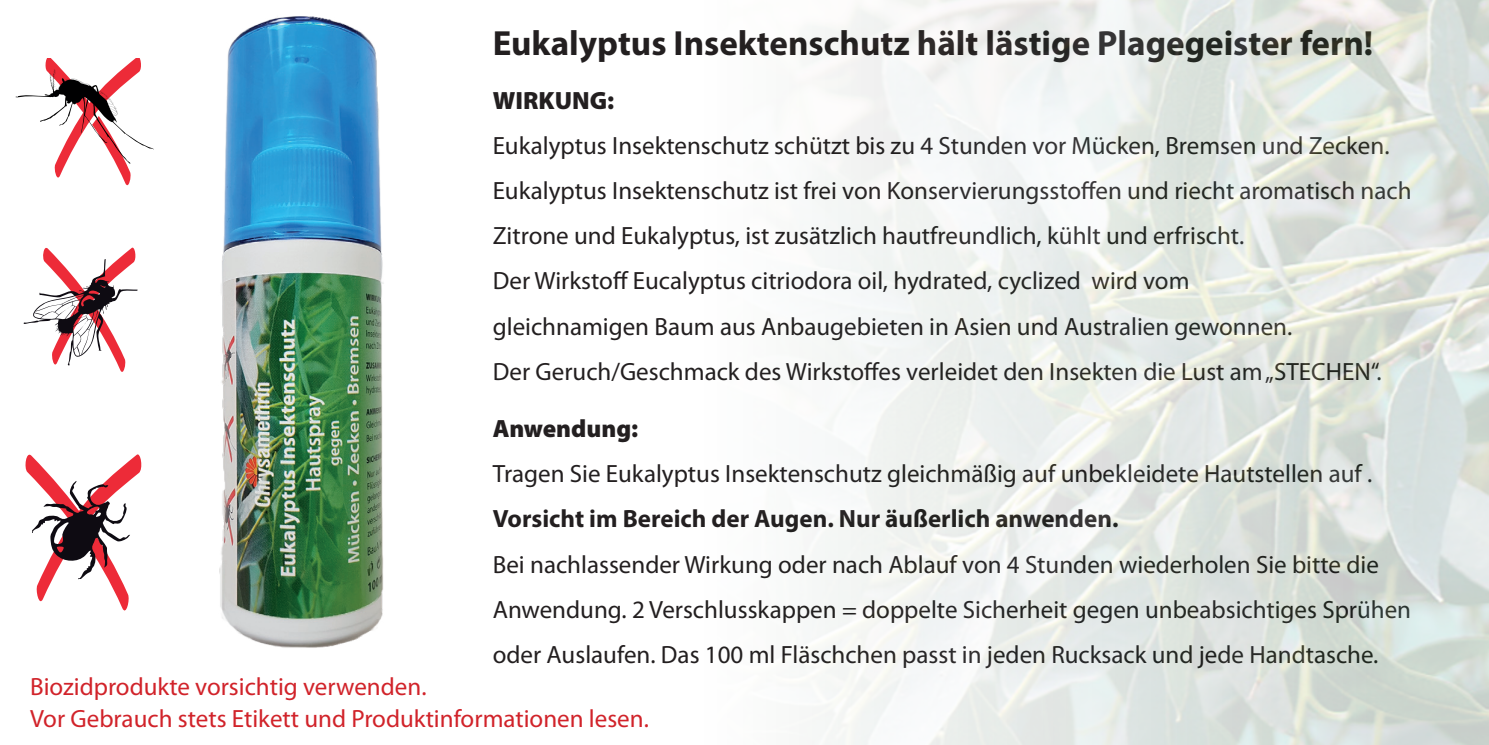
<style>
.page{position:relative;width:1489px;height:745px;background:#fff}
.page>*{position:absolute;margin:0;border:0;box-sizing:border-box;transform-origin:0 0}
.t1{font:700 35px "Myriad Pro";color:#231f20}
.t2{font:25px/45px "Myriad Pro";color:#231f20}
.t3{font:25px/32.5px "Myriad Pro";color:#d1232a}
.t4{font:700 25px "Myriad Pro";color:#231f20}
.t5{font:900 25px "Myriad Pro";color:#231f20}
</style>
<div class="page">
<img style="left:219px;top:16px;width:165px;height:632px">
<svg style="left:24px;top:247px;width:113px;height:125px"></svg>
<svg style="left:25px;top:454px;width:117px;height:157px"></svg>
<svg style="left:15px;top:58px;width:139px;height:128px"></svg>
<h1 class="t1" style="left:493px;top:20px;width:882px">Eukalyptus Insektenschutz hält lästige Plagegeister fern!</h1>
<p class="t5" style="left:493px;top:84px;width:123px">WIRKUNG:</p>
<p class="t2" style="left:493px;top:123px;width:920px">Eukalyptus Insektenschutz schützt bis zu 4 Stunden vor Mücken, Bremsen und Zecken.<br>Eukalyptus Insektenschutz ist frei von Konservierungsstoffen und riecht aromatisch nach Zitrone und Eukalyptus, ist zusätzlich hautfreundlich, kühlt und erfrischt.<br>Der Wirkstoff Eucalyptus citriodora oil, hydrated, cyclized wird vom<br>gleichnamigen Baum aus Anbaugebieten in Asien und Australien gewonnen.<br>Der Geruch/Geschmack des Wirkstoffes verleidet den Insekten die Lust am „STECHEN“.</p>
<p class="t5" style="left:493px;top:412px;width:147px">Anwendung:</p>
<p class="t2" style="left:493px;top:451px;width:881px">Tragen Sie Eukalyptus Insektenschutz gleichmäßig auf unbekleidete Hautstellen auf .</p>
<p class="t4" style="left:493px;top:502px;width:627px">Vorsicht im Bereich der Augen. Nur äußerlich anwenden.</p>
<p class="t2" style="left:493px;top:541px;width:919px">Bei nachlassender Wirkung oder nach Ablauf von 4 Stunden wiederholen Sie bitte die<br>Anwendung. 2 Verschlusskappen = doppelte Sicherheit gegen unbeabsichtiges Sprühen oder Auslaufen. Das 100 ml Fläschchen passt in jeden Rucksack und jede Handtasche.</p>
<p class="t3" style="left:30px;top:669px;width:620px">Biozidprodukte vorsichtig verwenden.<br>Vor Gebrauch stets Etikett und Produktinformationen lesen.</p>
</div>
